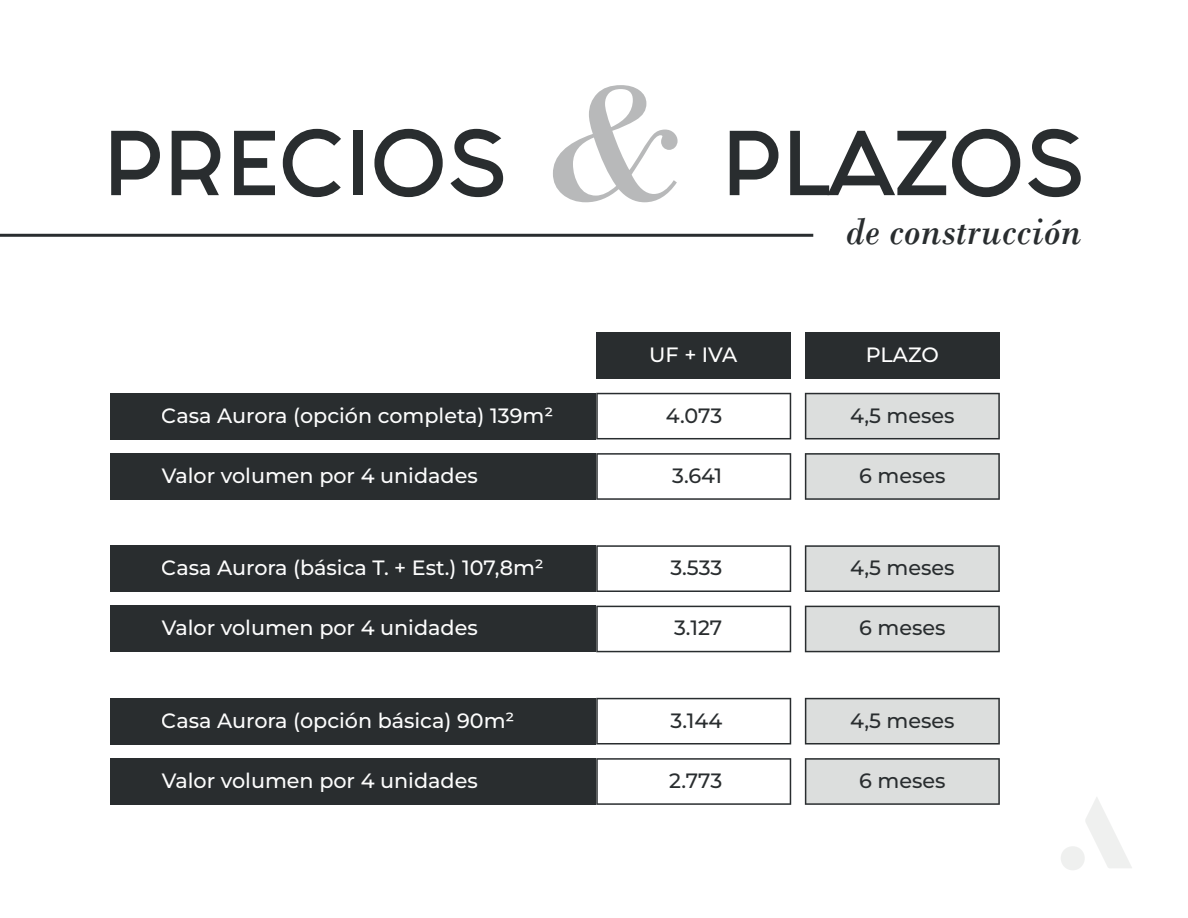
<style>
.page{position:relative;width:1188px;height:918px;background:#fff}
.page>*{position:absolute;margin:0;border:0;box-sizing:border-box;transform-origin:0 0}
.t1{font:italic 172.35px "Bodoni";color:#292d2f}
.t2{font:78px "Fashion Fetish Bold";color:#292d2f}
.t3{font:italic 39px "Bodoni";color:#292d2f}
.t4{font:500 20.7px "Montserrat";color:#fff}
.t5{font:500 20.7px "Montserrat";color:#292d2f}
</style>
<div class="page">
<hr style="left:0;top:234px;width:813px;height:3px;background:#292d2f">
<div style="left:111px;top:393px;width:485px;height:46px;background:#292d2f"></div>
<div style="left:111px;top:453px;width:485px;height:47px;background:#292d2f"></div>
<svg style="left:596px;top:393px;width:195px;height:46px"></svg>
<svg style="left:596px;top:453px;width:195px;height:47px"></svg>
<div style="left:596px;top:332px;width:195px;height:47px;background:#292d2f"></div>
<svg style="left:805px;top:393px;width:195px;height:46px;background:#d0d2d1"></svg>
<svg style="left:805px;top:453px;width:195px;height:47px;background:#ced0cf"></svg>
<div style="left:805px;top:332px;width:195px;height:47px;background:#292d2f"></div>
<div style="left:111px;top:545px;width:485px;height:47px;background:#292d2f"></div>
<div style="left:111px;top:606px;width:485px;height:46px;background:#292d2f"></div>
<svg style="left:596px;top:545px;width:195px;height:47px"></svg>
<svg style="left:596px;top:606px;width:195px;height:46px"></svg>
<svg style="left:805px;top:545px;width:195px;height:47px;background:#ced0cf"></svg>
<svg style="left:805px;top:606px;width:195px;height:46px;background:#d0d2d1"></svg>
<div style="left:111px;top:698px;width:485px;height:47px;background:#292d2f"></div>
<div style="left:111px;top:758px;width:485px;height:47px;background:#292d2f"></div>
<svg style="left:596px;top:698px;width:195px;height:47px"></svg>
<svg style="left:596px;top:758px;width:195px;height:47px"></svg>
<svg style="left:805px;top:698px;width:195px;height:47px;background:#cfd1d0"></svg>
<svg style="left:805px;top:758px;width:195px;height:47px;background:#ced0cf"></svg>
<svg style="left:1085px;top:797px;width:47px;height:71px"></svg>
<div style="left:1061px;top:846px;width:24px;height:24px;background:#eff0ef;border-radius:50%"></div>
<h1 class="t1" style="left:543px;top:42px;width:142px">&amp;</h1>
<h2 class="t2" style="left:103px;top:100px;width:405px">PRECIOS</h2>
<h2 class="t2" style="left:722px;top:100px;width:364px">PLAZOS</h2>
<h3 class="t3" style="left:846px;top:208px;width:237px">de construcción</h3>
<p class="t4" style="left:649px;top:341px;width:90px">UF + IVA</p>
<p class="t4" style="left:866px;top:341px;width:75px">PLAZO</p>
<p class="t4" style="left:162px;top:401px;width:393px">Casa Aurora (opción completa) 139m²</p>
<p class="t5" style="left:666px;top:401px;width:58px">4.073</p>
<p class="t5" style="left:850px;top:401px;width:106px">4,5 meses</p>
<p class="t4" style="left:162px;top:462px;width:317px">Valor volumen por 4 unidades</p>
<p class="t5" style="left:672px;top:462px;width:52px">3.641</p>
<p class="t5" style="left:859px;top:462px;width:88px">6 meses</p>
<p class="t4" style="left:162px;top:554px;width:384px">Casa Aurora (básica T. + Est.) 107,8m²</p>
<p class="t5" style="left:670px;top:554px;width:53px">3.533</p>
<p class="t5" style="left:850px;top:554px;width:106px">4,5 meses</p>
<p class="t4" style="left:162px;top:614px;width:317px">Valor volumen por 4 unidades</p>
<p class="t5" style="left:674px;top:614px;width:50px">3.127</p>
<p class="t5" style="left:859px;top:614px;width:88px">6 meses</p>
<p class="t4" style="left:162px;top:706px;width:354px">Casa Aurora (opción básica) 90m²</p>
<p class="t5" style="left:671px;top:706px;width:53px">3.144</p>
<p class="t5" style="left:850px;top:706px;width:106px">4,5 meses</p>
<p class="t4" style="left:162px;top:767px;width:317px">Valor volumen por 4 unidades</p>
<p class="t5" style="left:669px;top:767px;width:55px">2.773</p>
<p class="t5" style="left:859px;top:767px;width:88px">6 meses</p>
</div>
